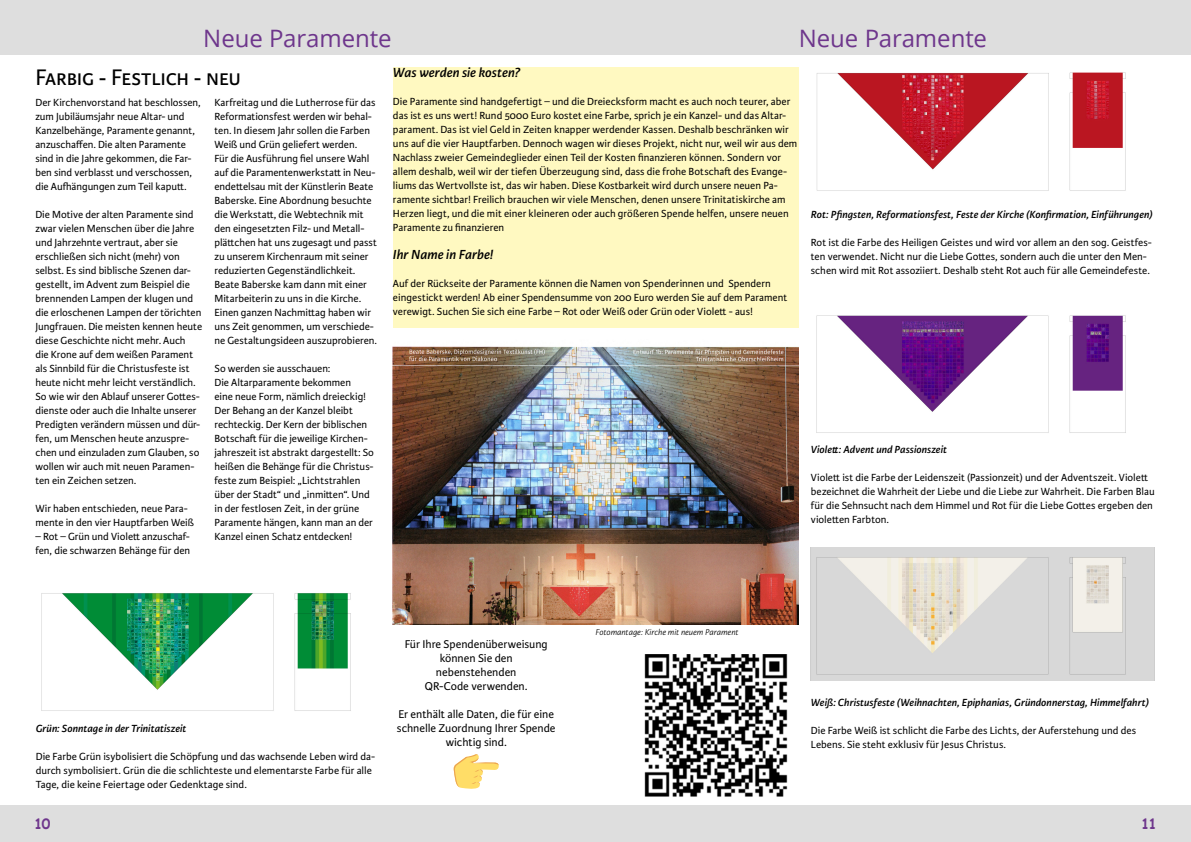
<style>
.page{position:relative;width:1191px;height:842px;background:#fff}
.page>*{position:absolute;margin:0;border:0;box-sizing:border-box;transform-origin:0 0}
.t1{font:24px "Open Sans";letter-spacing:-.005em;color:#6e368c}
.t2{font:24px "Karmina Sans";letter-spacing:-.01em;color:#000}
.t3{font:italic 600 14px "Karmina Sans";letter-spacing:.005em;color:#000}
.t4{font:700 14px "Comic Sans MS";color:#6e368c}
.t5{font:12px/14px "Karmina Sans";letter-spacing:-.005em;color:#000;text-align:center}
.t6{font:11px/14px "Karmina Sans";color:#000}
.t7{font:italic 600 11px "Karmina Sans";letter-spacing:.005em;color:#000}
.t8{font:italic 300 9px "Karmina Sans";letter-spacing:.005em;color:#000}
</style>
<div class="page">
<div style="left:0;top:805px;width:1191px;height:37px;background:#dedede"></div>
<div style="left:0;top:0;width:1191px;height:55px;background:#dedede"></div>
<img style="left:393px;top:346px;width:405px;height:278px">
<div style="left:393px;top:67px;width:405px;height:260px;background:#fff9c1"></div>
<img style="left:41px;top:593px;width:310px;height:118px">
<img style="left:816px;top:72px;width:310px;height:119px">
<img style="left:816px;top:315px;width:310px;height:118px">
<img style="left:811px;top:547px;width:344px;height:133px">
<img style="left:644px;top:655px;width:144px;height:142px">
<p class="t1" style="left:203px;top:22px;width:190px">Neue Paramente</p>
<p class="t1" style="left:799px;top:21px;width:190px">Neue Paramente</p>
<p class="t2" style="left:35px;top:63px;width:207px">Farbig - Festlich - neu</p>
<p class="t6" style="left:35px;top:96px;width:167px">Der Kirchenvorstand hat beschlossen, zum Jubiläumsjahr neue Altar- und Kanzelbehänge, Paramente genannt, anzuschaffen. Die alten Paramente sind in die Jahre gekommen, die Far&shy;ben sind verblasst und verschossen, die Aufhängungen zum Teil kaputt.</p>
<p class="t6" style="left:35px;top:208px;width:168px">Die Motive der alten Paramente sind zwar vielen Menschen über die Jahre und Jahrzehnte vertraut, aber sie erschließen sich nicht (mehr) von selbst. Es sind biblische Szenen dar&shy;gestellt, im Advent zum Beispiel die brennenden Lampen der klugen und die erloschenen Lampen der törichten Jungfrauen. Die meisten kennen heute diese Geschichte nicht mehr. Auch<br>die Krone auf dem weißen Parament als Sinnbild für die Christusfeste ist heute nicht mehr leicht verständlich.</p>
<p class="t6" style="left:35px;top:390px;width:166px">So wie wir den Ablauf unserer Gottes&shy;dienste oder auch die Inhalte unserer Predigten verändern müssen und dür&shy;fen, um Menschen heute anzuspre&shy;chen und einzuladen zum Glauben, so wollen wir auch mit neuen Paramen&shy;ten ein Zeichen setzen.</p>
<p class="t6" style="left:35px;top:502px;width:160px">Wir haben entschieden, neue Para&shy;mente in den vier Hauptfarben Weiß</p>
<p class="t6" style="left:35px;top:530px;width:156px">– Rot – Grün und Violett anzuschaf&shy;fen, die schwarzen Behänge für den</p>
<p class="t3" style="left:393px;top:65px;width:129px">Was werden sie kosten?</p>
<p class="t6" style="left:393px;top:95px;width:406px">Die Paramente sind handgefertigt – und die Dreiecksform macht es auch noch teurer, aber das ist es uns wert! Rund 5000 Euro kostet eine Farbe, sprich je ein Kanzel- und das Altar&shy;parament. Das ist viel Geld in Zeiten knapper werdender Kassen. Deshalb beschränken wir uns auf die vier Hauptfarben. Dennoch wagen wir dieses Projekt, nicht nur, weil wir aus dem Nachlass zweier Gemeindeglieder einen Teil der Kosten finanzieren können. Sondern vor allem deshalb, weil wir der tiefen Überzeugung sind, dass die frohe Botschaft des Evange&shy;liums das Wertvollste ist, das wir haben. Diese Kostbarkeit wird durch unsere neuen Pa&shy;ramente sichtbar! Freilich brauchen wir viele Menschen, denen unsere Trinitatiskirche am Herzen liegt, und die mit einer kleineren oder auch größeren Spende helfen, unsere neuen Paramente zu finanzieren</p>
<p class="t3" style="left:393px;top:247px;width:102px">Ihr Name in Farbe!</p>
<p class="t6" style="left:393px;top:277px;width:396px">Auf der Rückseite der Paramente können die Namen von Spenderinnen und Spendern eingestickt werden! Ab einer Spendensumme von 200 Euro werden Sie auf dem Parament verewigt. Suchen Sie sich eine Farbe – Rot oder Weiß oder Grün oder Violett - aus!</p>
<p class="t6" style="left:214px;top:96px;width:163px">Karfreitag und die Lutherrose für das Reformationsfest werden wir behal&shy;ten. In diesem Jahr sollen die Farben Weiß und Grün geliefert werden.</p>
<p class="t6" style="left:214px;top:152px;width:164px">Für die Ausführung fiel unsere Wahl auf die Paramentenwerkstatt in Neu&shy;endettelsau mit der Künstlerin Beate Baberske. Eine Abordnung besuchte die Werkstatt, die Webtechnik mit den eingesetzten Filz- und Metall&shy;plättchen hat uns zugesagt und passt zu unserem Kirchenraum mit seiner reduzierten Gegenständlichkeit.<br>Beate Baberske kam dann mit einer Mitarbeiterin zu uns in die Kirche.<br>Einen ganzen Nachmittag haben wir uns Zeit genommen, um verschiede&shy;ne Gestaltungsideen auszuprobieren.</p>
<p class="t6" style="left:214px;top:362px;width:117px">So werden sie ausschauen:</p>
<p class="t6" style="left:214px;top:376px;width:161px">Die Altarparamente bekommen<br>eine neue Form, nämlich dreieckig!<br>Der Behang an der Kanzel bleibt rechteckig. Der Kern der biblischen Botschaft für die jeweilige Kirchen&shy;jahreszeit ist abstrakt dargestellt: So heißen die Behänge für die Christus&shy;feste zum Beispiel: „Lichtstrahlen über der Stadt“ und „inmitten“. Und in der festlosen Zeit, in der grüne Paramente hängen, kann man an der Kanzel einen Schatz entdecken!</p>
<p class="t7" style="left:811px;top:208px;width:343px">Rot: Pfingsten, Reformationsfest, Feste der Kirche (Konfirmation, Einführungen)</p>
<p class="t6" style="left:811px;top:235px;width:343px">Rot ist die Farbe des Heiligen Geistes und wird vor allem an den sog. Geistfes&shy;ten verwendet. Nicht nur die Liebe Gottes, sondern auch die unter den Men&shy;schen wird mit Rot assoziiert. Deshalb steht Rot auch für alle Gemeindefeste.</p>
<p class="t7" style="left:811px;top:444px;width:138px">Violett: Advent und Passionszeit</p>
<p class="t6" style="left:811px;top:471px;width:345px">Violett ist die Farbe der Leidenszeit (Passionzeit) und der Adventszeit. Violett bezeichnet die Wahrheit der Liebe und die Liebe zur Wahrheit. Die Farben Blau für die Sehnsucht nach dem Himmel und Rot für die Liebe Gottes ergeben den violetten Farbton.</p>
<p class="t7" style="left:36px;top:722px;width:152px">Grün: Sonntage in der Trinitatiszeit</p>
<p class="t6" style="left:36px;top:750px;width:341px">Die Farbe Grün isybolisiert die Schöpfung und das wachsende Leben wird da&shy;durch symbolisiert. Grün die die schlichteste und elementarste Farbe für alle<br>Tage, die keine Feiertage oder Gedenktage sind.</p>
<p class="t5" style="left:405px;top:638px;width:144px">Für Ihre Spendenüberweisung können Sie den</p>
<p class="t5" style="left:425px;top:666px;width:104px">nebenstehenden<br>QR-Code verwenden.</p>
<p class="t5" style="left:397px;top:708px;width:160px">Er enthält alle Daten, die für eine schnelle Zuordnung Ihrer Spende wichtig sind.</p>
<p class="t8" style="left:595px;top:627px;width:144px">Fotomantage: Kirche mit neuem Parament</p>
<p class="t7" style="left:811px;top:696px;width:340px">Weiß: Christusfeste (Weihnachten, Epiphanias, Gründonnerstag, Himmelfahrt)</p>
<p class="t6" style="left:811px;top:723px;width:327px">Die Farbe Weiß ist schlicht die Farbe des Lichts, der Auferstehung und des<br>Lebens. Sie steht exklusiv für Jesus Christus.</p>
<p class="t4" style="left:34px;top:813px;width:18px">10</p>
<p class="t4" style="left:1141px;top:813px;width:17px">11</p>
</div>
